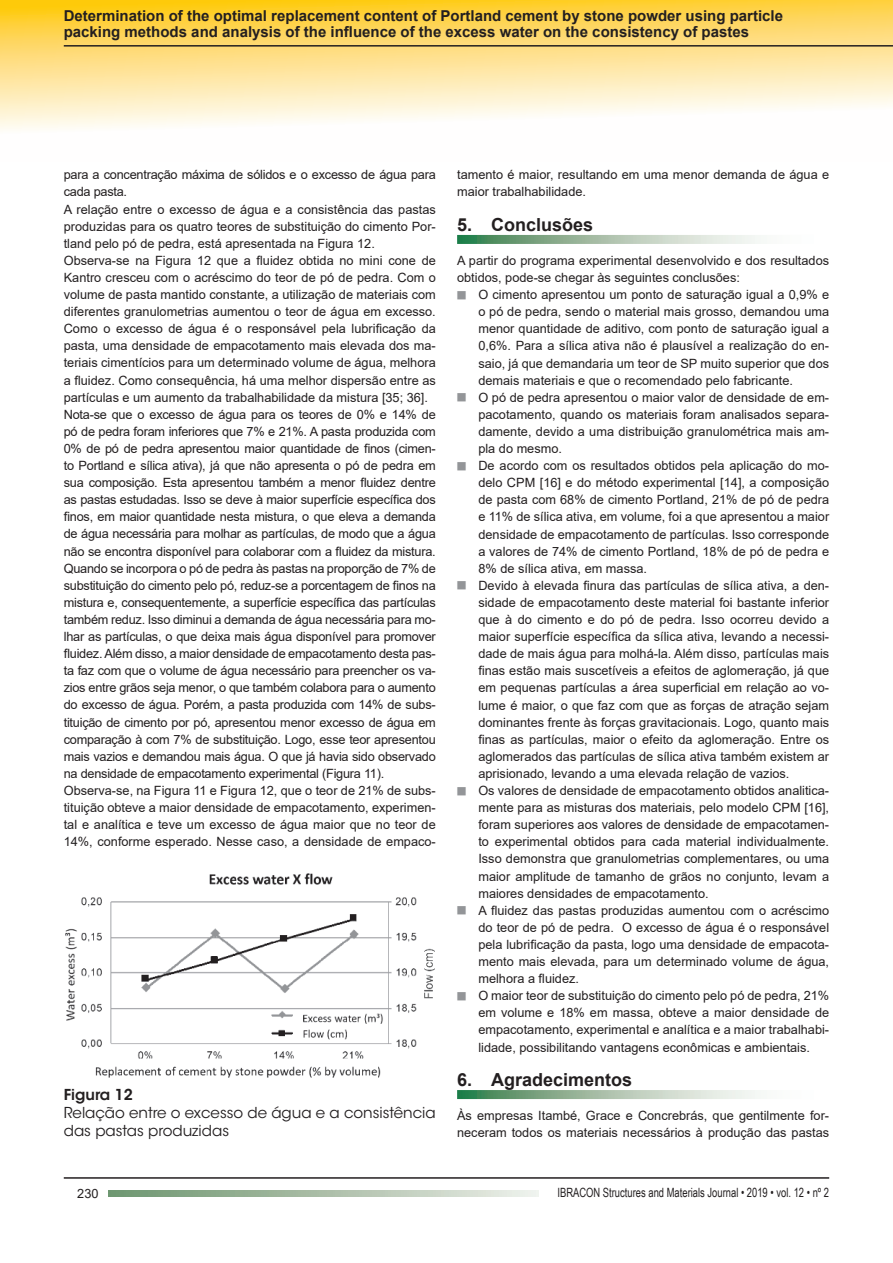
<style>
.page{position:relative;width:893px;height:1263px;background:#fff}
.page>*{position:absolute;margin:0;border:0;box-sizing:border-box;transform-origin:0 0}
.t1{font:700 18px "Arial";color:#231f20}
.t2{font:700 15px/16.5px "Arial";color:#231f20}
.t3{font:15px/18px "ITC Avant Garde Std";color:#231f20}
.t4{font:600 15px "ITC Avant Garde Std";color:#231f20}
.t5{font:12.75px/17.1px "Arial";color:#231f20;text-align:justify}
.t6{font:12.75px/17.1px "Arial";letter-spacing:-.02em;color:#231f20}
.t7{font:12.75px "Arial Narrow";color:#231f20;scale:.9 1}
.s1{color:#939598}
</style>
<div class="page">
<svg style="left:0;top:0;width:893px;height:130px;background:#fee498"></svg>
<hr style="left:64px;top:1177px;width:765px;height:2px;background:#231f20">
<hr style="left:64px;top:45px;width:829px;height:2px;background:#231f20">
<svg style="left:108px;top:1190px;width:431px;height:6px;background:#acc0aa"></svg>
<svg style="left:457px;top:235px;width:300px;height:9px;background:#a2bfa7"></svg>
<svg style="left:457px;top:1090px;width:300px;height:9px;background:#a2bfa7"></svg>
<img style="left:65px;top:873px;width:369px;height:204px">
<p class="t2" style="left:64px;top:7px;width:721px">Determination of the optimal replacement content of Portland cement by stone powder using particle packing methods and analysis of the influence of the excess water on the consistency of pastes</p>
<p class="t6" style="left:64px;top:166px;width:374px">para a concentração máxima de sólidos e o excesso de água para cada pasta.<br>A relação entre o excesso de água e a consistência das pastas produzidas para os quatro teores de substituição do cimento Por&shy;tland pelo pó de pedra, está apresentada na Figura 12.<br>Observa-se na Figura 12 que a fluidez obtida no mini cone de Kantro cresceu com o acréscimo do teor de pó de pedra. Com o volume de pasta mantido constante, a utilização de materiais com diferentes granulometrias aumentou o teor de água em excesso.<br>Como o excesso de água é o responsável pela lubrificação da pasta, uma densidade de empacotamento mais elevada dos ma&shy;teriais cimentícios para um determinado volume de água, melhora a fluidez. Como consequência, há uma melhor dispersão entre as partículas e um aumento da trabalhabilidade da mistura [35; 36].<br>Nota-se que o excesso de água para os teores de 0% e 14% de pó de pedra foram inferiores que 7% e 21%. A pasta produzida com 0% de pó de pedra apresentou maior quantidade de finos (cimen&shy;to Portland e sílica ativa), já que não apresenta o pó de pedra em sua composição. Esta apresentou também a menor fluidez dentre as pastas estudadas. Isso se deve à maior superfície específica dos finos, em maior quantidade nesta mistura, o que eleva a demanda de água necessária para molhar as partículas, de modo que a água não se encontra disponível para colaborar com a fluidez da mistura.<br>Quando se incorpora o pó de pedra às pastas na proporção de 7% de substituição do cimento pelo pó, reduz-se a porcentagem de finos na mistura e, consequentemente, a superfície específica das partículas também reduz. Isso diminui a demanda de água necessária para mo&shy;lhar as partículas, o que deixa mais água disponível para promover fluidez. Além disso, a maior densidade de empacotamento desta pas&shy;ta faz com que o volume de água necessário para preencher os va&shy;zios entre grãos seja menor, o que também colabora para o aumento do excesso de água. Porém, a pasta produzida com 14% de subs&shy;tituição de cimento por pó, apresentou menor excesso de água em comparação à com 7% de substituição. Logo, esse teor apresentou mais vazios e demandou mais água. O que já havia sido observado na densidade de empacotamento experimental (Figura 11).<br>Observa-se, na Figura 11 e Figura 12, que o teor de 21% de subs&shy;tituição obteve a maior densidade de empacotamento, experimen&shy;tal e analítica e teve um excesso de água maior que no teor de 14%, conforme esperado. Nesse caso, a densidade de empaco-</p>
<p class="t5" style="left:457px;top:166px;width:374px">tamento é maior, resultando em uma menor demanda de água e maior trabalhabilidade.</p>
<h1 class="t1" style="left:457px;top:212px;width:138px">5. Conclusões</h1>
<p class="t5" style="left:457px;top:252px;width:374px">A partir do programa experimental desenvolvido e dos resultados obtidos, pode-se chegar às seguintes conclusões:</p>
<p class="t5" style="left:478px;top:286px;width:352px;text-indent:-21px"><span class="s1">■</span> O cimento apresentou um ponto de saturação igual a 0,9% e o pó de pedra, sendo o material mais grosso, demandou uma menor quantidade de aditivo, com ponto de saturação igual a 0,6%. Para a sílica ativa não é plausível a realização do en&shy;saio, já que demandaria um teor de SP muito superior que dos demais materiais e que o recomendado pelo fabricante.</p>
<p class="t5" style="left:478px;top:389px;width:352px;text-indent:-21px"><span class="s1">■</span> O pó de pedra apresentou o maior valor de densidade de em&shy;pacotamento, quando os materiais foram analisados separa&shy;damente, devido a uma distribuição granulométrica mais am&shy;pla do mesmo.</p>
<p class="t5" style="left:478px;top:457px;width:352px;text-indent:-21px"><span class="s1">■</span> De acordo com os resultados obtidos pela aplicação do mo&shy;delo CPM [16] e do método experimental [14], a composição de pasta com 68% de cimento Portland, 21% de pó de pedra e 11% de sílica ativa, em volume, foi a que apresentou a maior densidade de empacotamento de partículas. Isso corresponde a valores de 74% de cimento Portland, 18% de pó de pedra e 8% de sílica ativa, em massa.</p>
<p class="t5" style="left:478px;top:577px;width:352px;text-indent:-21px"><span class="s1">■</span> Devido à elevada finura das partículas de sílica ativa, a den&shy;sidade de empacotamento deste material foi bastante inferior que à do cimento e do pó de pedra. Isso ocorreu devido a maior superfície específica da sílica ativa, levando a necessi&shy;dade de mais água para molhá-la. Além disso, partículas mais finas estão mais suscetíveis a efeitos de aglomeração, já que em pequenas partículas a área superficial em relação ao vo&shy;lume é maior, o que faz com que as forças de atração sejam dominantes frente às forças gravitacionais. Logo, quanto mais finas as partículas, maior o efeito da aglomeração. Entre os aglomerados das partículas de sílica ativa também existem ar aprisionado, levando a uma elevada relação de vazios.</p>
<p class="t5" style="left:478px;top:782px;width:352px;text-indent:-21px"><span class="s1">■</span> Os valores de densidade de empacotamento obtidos analitica&shy;mente para as misturas dos materiais, pelo modelo CPM [16], foram superiores aos valores de densidade de empacotamen&shy;to experimental obtidos para cada material individualmente.<br>Isso demonstra que granulometrias complementares, ou uma maior amplitude de tamanho de grãos no conjunto, levam a maiores densidades de empacotamento.</p>
<p class="t5" style="left:478px;top:902px;width:352px;text-indent:-21px"><span class="s1">■</span> A fluidez das pastas produzidas aumentou com o acréscimo do teor de pó de pedra. O excesso de água é o responsável pela lubrificação da pasta, logo uma densidade de empacota&shy;mento mais elevada, para um determinado volume de água, melhora a fluidez.</p>
<p class="t5" style="left:478px;top:987px;width:352px;text-indent:-21px"><span class="s1">■</span> O maior teor de substituição do cimento pelo pó de pedra, 21% em volume e 18% em massa, obteve a maior densidade de empacotamento, experimental e analítica e a maior trabalhabi&shy;lidade, possibilitando vantagens econômicas e ambientais.</p>
<h1 class="t1" style="left:457px;top:1067px;width:177px">6. Agradecimentos</h1>
<p class="t5" style="left:457px;top:1107px;width:374px">Às empresas Itambé, Grace e Concrebrás, que gentilmente for&shy;neceram todos os materiais necessários à produção das pastas</p>
<p class="t4" style="left:64px;top:1085px;width:71px">Figura 12</p>
<p class="t3" style="left:64px;top:1104px;width:373px">Relação entre o excesso de água e a consistência das pastas produzidas</p>
<p class="t5" style="left:77px;top:1185px;width:23px">230</p>
<p class="t7" style="left:557px;top:1183px;width:303px">IBRACON Structures and Materials Journal • 2019 • vol. 12 • nº 2</p>
</div>
